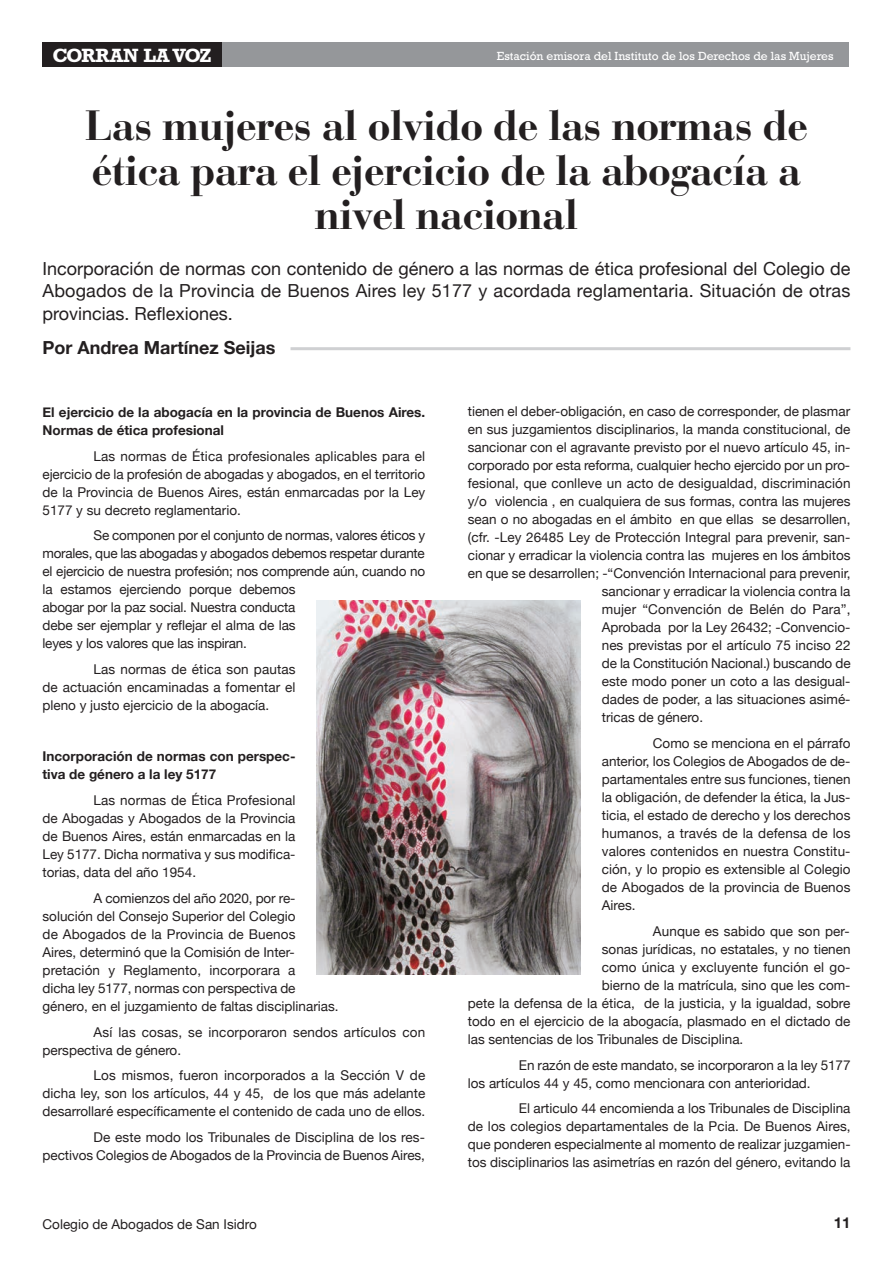
<style>
.page{position:relative;width:893px;height:1263px;background:#fff}
.page>*{position:absolute;margin:0;border:0;box-sizing:border-box;transform-origin:0 0}
.t1{font:700 42px/45px "Bauer Bodoni";letter-spacing:-.025em;color:#231f20;text-align:center}
.t2{font:700 19.5px "Rockwell";letter-spacing:-.04em;color:#fff}
.t3{font:18px/22.5px "Helvetica Neue";letter-spacing:.01em;color:#231f20;text-align:justify}
.t4{font:700 18px "Helvetica Neue";color:#231f20}
.t5{font:700 15px "Helvetica Neue";color:#231f20}
.t6{font:13.5px/18px "Helvetica Neue";color:#231f20;text-align:justify}
.t7{font:700 13.5px/18px "Helvetica Neue";color:#231f20}
.t8{font:12px "Rockwell";color:#fff}
</style>
<div class="page">
<div style="left:43px;top:43px;width:806px;height:24px;background:#95979a"></div>
<div style="left:43px;top:43px;width:179px;height:24px;background:#231f20"></div>
<hr style="left:291px;top:347px;width:559px;height:3px;background:#cfd0d2">
<img style="left:317px;top:601px;width:263px;height:373px">
<h2 class="t2" style="left:52px;top:43px;width:161px">CORRAN LA VOZ</h2>
<p class="t8" style="left:497px;top:49px;width:338px">Estación emisora del Instituto de los Derechos de las Mujeres</p>
<h1 class="t1" style="left:85px;top:108px;width:725px">Las mujeres al olvido de las normas de ética para el ejercicio de la abogacía a nivel nacional</h1>
<h3 class="t3" style="left:43px;top:257px;width:809px">Incorporación de normas con contenido de género a las normas de ética profesional del Colegio de Abogados de la Provincia de Buenos Aires ley 5177 y acordada reglamentaria. Situación de otras provincias. Reflexiones.</h3>
<h3 class="t4" style="left:43px;top:336px;width:235px">Por Andrea Martínez Seijas</h3>
<p class="t7" style="left:43px;top:403px;width:384px">El ejercicio de la abogacía en la provincia de Buenos Aires.<br>Normas de ética profesional</p>
<p class="t6" style="left:43px;top:446px;width:384px;text-indent:51px">Las normas de Ética profesionales aplicables para el ejercicio de la profesión de abogadas y abogados, en el territorio de la Provincia de Buenos Aires, están enmarcadas por la Ley 5177 y su decreto reglamentario.</p>
<p class="t6" style="left:43px;top:526px;width:384px;text-align:left;text-indent:51px">Se componen por el conjunto de normas, valores éticos y morales, que las abogadas y abogados debemos respetar durante el ejercicio de nuestra profesión; nos comprende aún, cuando no la estamos ejerciendo porque debemos<br>abogar por la paz social. Nuestra conducta<br>debe ser ejemplar y reflejar el alma de las<br>leyes y los valores que las inspiran.</p>
<p class="t6" style="left:43px;top:660px;width:255px;text-indent:51px">Las normas de ética son pautas de actuación encaminadas a fomentar el pleno y justo ejercicio de la abogacía.</p>
<p class="t7" style="left:43px;top:747px;width:255px">Incorporación de normas con perspec&shy;tiva de género a la ley 5177</p>
<p class="t6" style="left:43px;top:791px;width:255px;text-indent:51px">Las normas de Ética Profesional de Abogadas y Abogados de la Provincia de Buenos Aires, están enmarcadas en la Ley 5177. Dicha normativa y sus modifica&shy;torias, data del año 1954.</p>
<p class="t6" style="left:43px;top:889px;width:298px;text-align:left;text-indent:51px">A comienzos del año 2020, por re&shy;solución del Consejo Superior del Colegio<br>de Abogados de la Provincia de Buenos<br>Aires, determinó que la Comisión de Inter&shy;pretación y Reglamento, incorporara a<br>dicha ley 5177, normas con perspectiva de género, en el juzgamiento de faltas disciplinarias.</p>
<p class="t6" style="left:43px;top:1023px;width:384px;text-indent:51px">Así las cosas, se incorporaron sendos artículos con perspectiva de género.</p>
<p class="t6" style="left:43px;top:1066px;width:384px;text-indent:51px">Los mismos, fueron incorporados a la Sección V de dicha ley, son los artículos, 44 y 45, de los que más adelante desarrollaré específicamente el contenido de cada uno de ellos.</p>
<p class="t6" style="left:43px;top:1128px;width:384px;text-align:right">De este modo los Tribunales de Disciplina de los res&shy;pectivos Colegios de Abogados de la Provincia de Buenos Aires,</p>
<p class="t6" style="left:468px;top:402px;width:384px">tienen el deber-obligación, en caso de corresponder, de plasmar</p>
<p class="t6" style="left:468px;top:420px;width:384px">en sus juzgamientos disciplinarios, la manda constitucional, de</p>
<p class="t6" style="left:468px;top:438px;width:384px">sancionar con el agravante previsto por el nuevo artículo 45, in-</p>
<p class="t6" style="left:468px;top:456px;width:384px">corporado por esta reforma, cualquier hecho ejercido por un pro-</p>
<p class="t6" style="left:468px;top:474px;width:384px">fesional, que conlleve un acto de desigualdad, discriminación</p>
<p class="t6" style="left:468px;top:492px;width:384px">y/o violencia , en cualquiera de sus formas, contra las mujeres</p>
<p class="t6" style="left:468px;top:510px;width:384px">sean o no abogadas en el ámbito en que ellas se desarrollen,</p>
<p class="t6" style="left:468px;top:528px;width:384px">(cfr. -Ley 26485 Ley de Protección Integral para prevenir, san-</p>
<p class="t6" style="left:468px;top:546px;width:384px">cionar y erradicar la violencia contra las mujeres en los ámbitos</p>
<p class="t6" style="left:468px;top:564px;width:384px">en que se desarrollen; -“Convención Internacional para prevenir,</p>
<p class="t6" style="left:602px;top:582px;width:250px">sancionar y erradicar la violencia contra la</p>
<p class="t6" style="left:602px;top:600px;width:250px">mujer “Convención de Belén do Para”,</p>
<p class="t6" style="left:602px;top:618px;width:250px">Aprobada por la Ley 26432; -Convencio-</p>
<p class="t6" style="left:602px;top:636px;width:250px">nes previstas por el artículo 75 inciso 22</p>
<p class="t6" style="left:602px;top:654px;width:250px">de la Constitución Nacional.) buscando de</p>
<p class="t6" style="left:602px;top:672px;width:250px">este modo poner un coto a las desigual-</p>
<p class="t6" style="left:602px;top:690px;width:250px">dades de poder, a las situaciones asimé-</p>
<p class="t6" style="left:602px;top:708px;width:103px">tricas de género.</p>
<p class="t6" style="left:602px;top:734px;width:250px;text-indent:51px">Como se menciona en el párrafo anterior, los Colegios de Abogados de de&shy;partamentales entre sus funciones, tienen la obligación, de defender la ética, la Jus&shy;ticia, el estado de derecho y los derechos humanos, a través de la defensa de los valores contenidos en nuestra Constitu&shy;ción, y lo propio es extensible al Colegio de Abogados de la provincia de Buenos Aires.</p>
<p class="t6" style="left:653px;top:922px;width:198px">Aunque es sabido que son per-</p>
<p class="t6" style="left:602px;top:940px;width:250px">sonas jurídicas, no estatales, y no tienen</p>
<p class="t6" style="left:602px;top:958px;width:250px">como única y excluyente función el go-</p>
<p class="t6" style="left:602px;top:976px;width:250px">bierno de la matrícula, sino que les com-</p>
<p class="t6" style="left:468px;top:994px;width:384px">pete la defensa de la ética, de la justicia, y la igualdad, sobre</p>
<p class="t6" style="left:468px;top:1012px;width:384px">todo en el ejercicio de la abogacía, plasmado en el dictado de</p>
<p class="t6" style="left:468px;top:1030px;width:277px">las sentencias de los Tribunales de Disciplina.</p>
<p class="t6" style="left:468px;top:1055px;width:384px;text-indent:51px">En razón de este mandato, se incorporaron a la ley 5177 los artículos 44 y 45, como mencionara con anterioridad.</p>
<p class="t6" style="left:468px;top:1099px;width:384px;text-indent:51px">El articulo 44 encomienda a los Tribunales de Disciplina de los colegios departamentales de la Pcia. De Buenos Aires, que ponderen especialmente al momento de realizar juzgamien&shy;tos disciplinarios las asimetrías en razón del género, evitando la</p>
<p class="t6" style="left:43px;top:1215px;width:216px">Colegio de Abogados de San Isidro</p>
<p class="t5" style="left:834px;top:1213px;width:18px">11</p>
</div>
